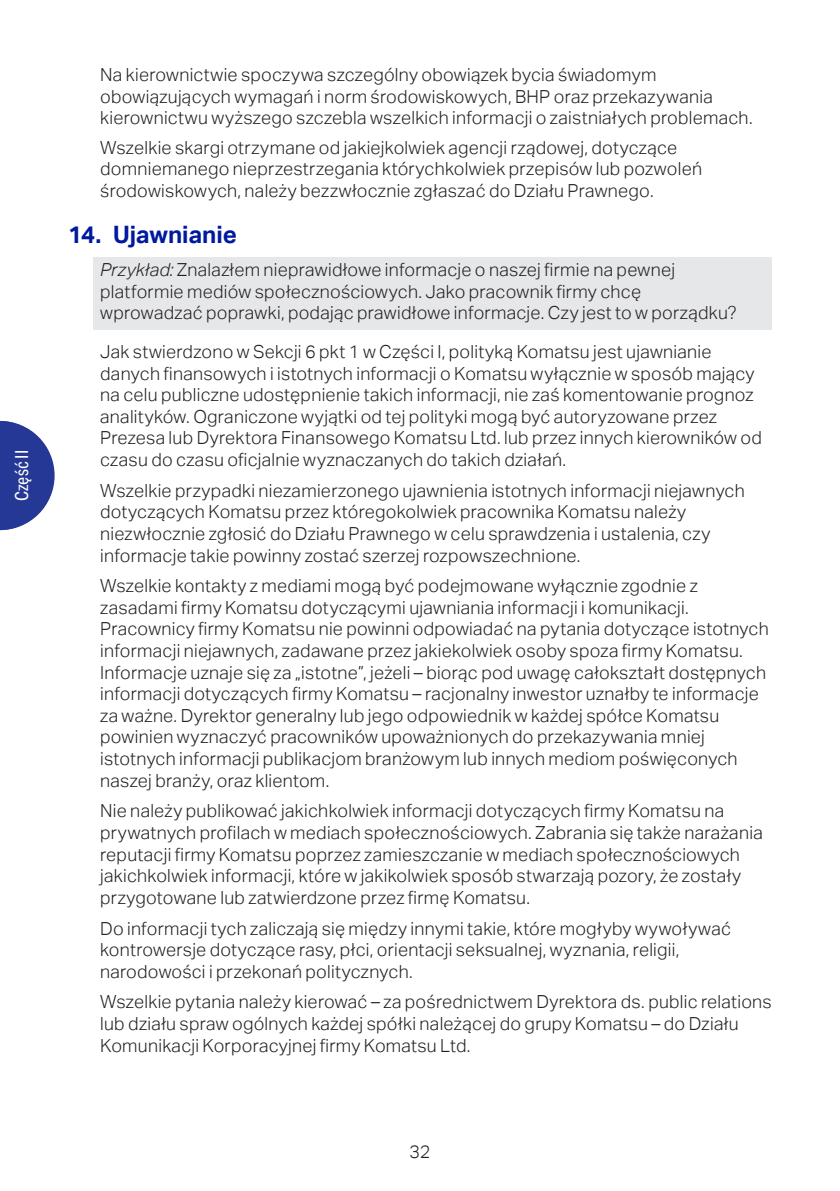
<style>
.page{position:relative;width:840px;height:1191px;background:#fff}
.page>*{position:absolute;margin:0;border:0;box-sizing:border-box;transform-origin:0 0}
.T2{font:700 24px "Aktiv Grotesk";color:#00199f}
.body{font:300 18px/21.6px "Aktiv Grotesk";letter-spacing:.015em;color:#231f20}
.body_indent{font:300 18px/21.6px "Aktiv Grotesk";letter-spacing:.015em;color:#231f20}
.example{font:300 18px/21.6px "Aktiv Grotesk";letter-spacing:.015em;color:#231f20}
.body-2{font:18px "Aktiv Grotesk Cd";letter-spacing:.02em;color:#fff}
.s1{font-style:italic}
</style>
<div class="page">
<div style="left:94px;top:258px;width:677px;height:72px;background:#e6e7e9"></div>
<svg style="left:0;top:421px;width:55px;height:109px"></svg>
<p class="body-2" style="left:11px;top:501px;width:53px;rotate:-90deg">Część II</p>
<p class="body_indent" style="left:100px;top:64px;width:653px">Na kierownictwie spoczywa szczególny obowiązek bycia świadomym obowiązujących wymagań i norm środowiskowych, BHP oraz przekazywania kierownictwu wyższego szczebla wszelkich informacji o zaistniałych problemach.</p>
<p class="body_indent" style="left:100px;top:137px;width:603px">Wszelkie skargi otrzymane od jakiejkolwiek agencji rządowej, dotyczące domniemanego nieprzestrzegania którychkolwiek przepisów lub pozwoleń środowiskowych, należy bezzwłocznie zgłaszać do Działu Prawnego.</p>
<p class="T2" style="left:68px;top:220px;width:170px">14. Ujawnianie</p>
<p class="example" style="left:100px;top:259px;width:637px"><span class="s1">Przykład:</span> Znalazłem nieprawidłowe informacje o naszej firmie na pewnej platformie mediów społecznościowych. Jako pracownik firmy chcę wprowadzać poprawki, podając prawidłowe informacje. Czy jest to w porządku?</p>
<p class="body" style="left:100px;top:341px;width:662px">Jak stwierdzono w Sekcji 6 pkt 1 w Części I, polityką Komatsu jest ujawnianie danych finansowych i istotnych informacji o Komatsu wyłącznie w sposób mający na celu publiczne udostępnienie takich informacji, nie zaś komentowanie prognoz analityków. Ograniczone wyjątki od tej polityki mogą być autoryzowane przez Prezesa lub Dyrektora Finansowego Komatsu Ltd. lub przez innych kierowników od czasu do czasu oficjalnie wyznaczanych do takich działań.</p>
<p class="body" style="left:100px;top:480px;width:645px">Wszelkie przypadki niezamierzonego ujawnienia istotnych informacji niejawnych dotyczących Komatsu przez któregokolwiek pracownika Komatsu należy niezwłocznie zgłosić do Działu Prawnego w celu sprawdzenia i ustalenia, czy informacje takie powinny zostać szerzej rozpowszechnione.</p>
<p class="body" style="left:100px;top:575px;width:669px">Wszelkie kontakty z mediami mogą być podejmowane wyłącznie zgodnie z zasadami firmy Komatsu dotyczącymi ujawniania informacji i komunikacji.<br>Pracownicy firmy Komatsu nie powinni odpowiadać na pytania dotyczące istotnych informacji niejawnych, zadawane przez jakiekolwiek osoby spoza firmy Komatsu.<br>Informacje uznaje się za „istotne”, jeżeli – biorąc pod uwagę całokształt dostępnych informacji dotyczących firmy Komatsu – racjonalny inwestor uznałby te informacje za ważne. Dyrektor generalny lub jego odpowiednik w każdej spółce Komatsu powinien wyznaczyć pracowników upoważnionych do przekazywania mniej istotnych informacji publikacjom branżowym lub innych mediom poświęconych naszej branży, oraz klientom.</p>
<p class="body" style="left:100px;top:800px;width:663px">Nie należy publikować jakichkolwiek informacji dotyczących firmy Komatsu na prywatnych profilach w mediach społecznościowych. Zabrania się także narażania reputacji firmy Komatsu poprzez zamieszczanie w mediach społecznościowych jakichkolwiek informacji, które w jakikolwiek sposób stwarzają pozory, że zostały przygotowane lub zatwierdzone przez firmę Komatsu.</p>
<p class="body" style="left:100px;top:917px;width:632px">Do informacji tych zaliczają się między innymi takie, które mogłyby wywoływać kontrowersje dotyczące rasy, płci, orientacji seksualnej, wyznania, religii, narodowości i przekonań politycznych.</p>
<p class="body" style="left:100px;top:991px;width:672px">Wszelkie pytania należy kierować – za pośrednictwem Dyrektora ds. public relations lub działu spraw ogólnych każdej spółki należącej do grupy Komatsu – do Działu<br>Komunikacji Korporacyjnej firmy Komatsu Ltd.</p>
<p class="body" style="left:409px;top:1141px;width:23px">32</p>
</div>
